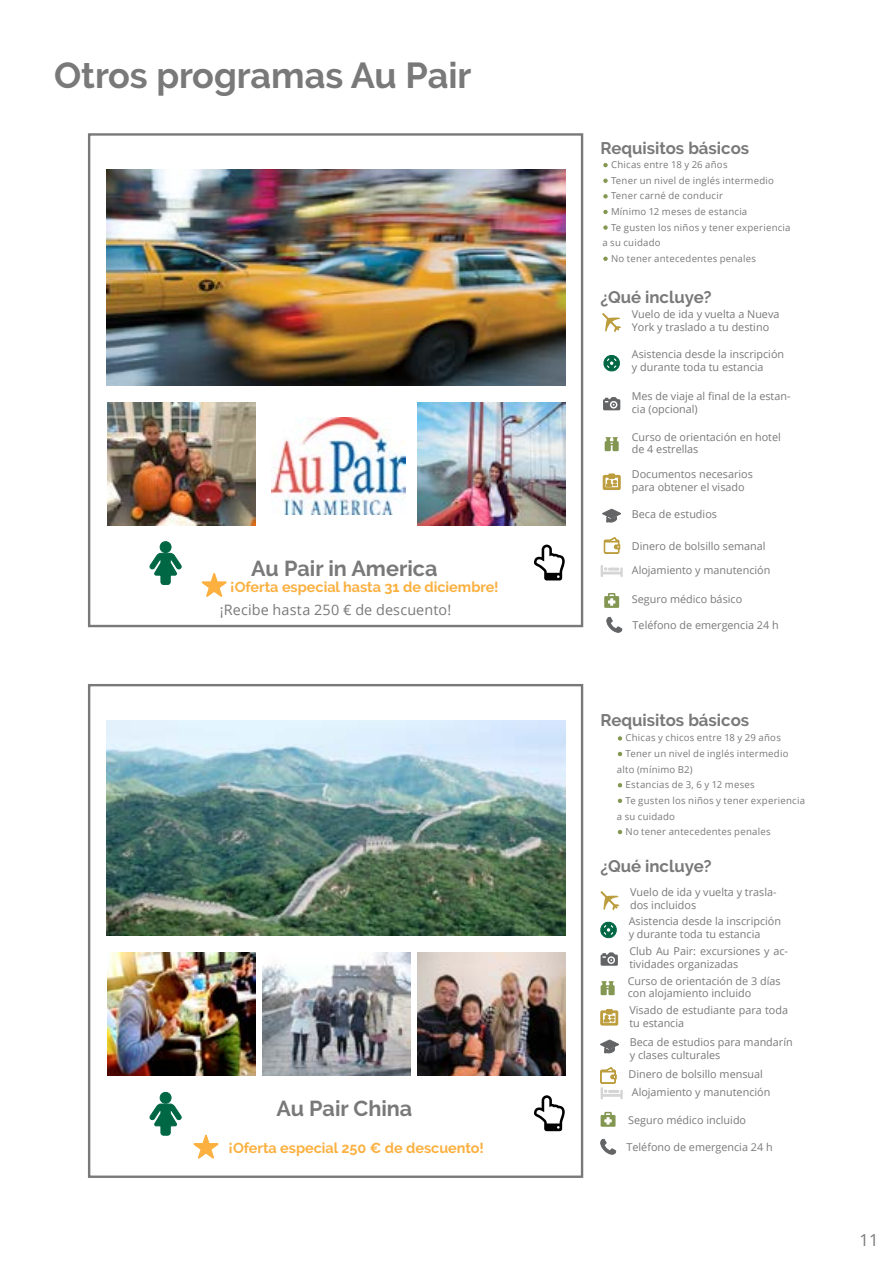
<style>
.page{position:relative;width:893px;height:1263px;background:#fff}
.page>*{position:absolute;margin:0;border:0;box-sizing:border-box;transform-origin:0 0}
.t1{font:700 36px "Raleway";color:#797979}
.t2{font:700 21.6px "Raleway";color:#797979}
.t3{font:700 16.8px "Raleway";color:#797979}
.t4{font:16.5px "Open Sans";color:#797979}
.t5{font:700 14.4px "Raleway";color:#fbb040}
.t6{font:14.4px "Open Sans";letter-spacing:.01em;color:#797979}
.t7{font:10.8px/12.9px "Open Sans";color:#797979}
.t8{font:9.6px "Open Sans";letter-spacing:.025em;color:#797979}
</style>
<div class="page">
<div style="left:88px;top:133px;width:495px;height:494px;border:2px solid #797979"></div>
<svg style="left:149px;top:541px;width:33px;height:44px"></svg>
<img style="left:417px;top:402px;width:148px;height:123px">
<img style="left:107px;top:169px;width:458px;height:216px">
<img style="left:271px;top:417px;width:134px;height:97px">
<img style="left:108px;top:402px;width:148px;height:123px">
<svg style="left:534px;top:545px;width:31px;height:35px"></svg>
<svg style="left:202px;top:573px;width:25px;height:24px"></svg>
<svg style="left:601px;top:565px;width:22px;height:12px"></svg>
<svg style="left:603px;top:355px;width:17px;height:17px"></svg>
<svg style="left:603px;top:397px;width:17px;height:13px"></svg>
<svg style="left:602px;top:313px;width:19px;height:19px"></svg>
<svg style="left:605px;top:437px;width:14px;height:14px"></svg>
<svg style="left:603px;top:474px;width:17px;height:16px"></svg>
<svg style="left:604px;top:593px;width:15px;height:15px"></svg>
<svg style="left:603px;top:509px;width:18px;height:14px"></svg>
<div style="left:602px;top:162px;width:7px;height:6px;border:1px solid #fff;border-radius:50%"></div>
<div style="left:602px;top:178px;width:7px;height:6px;border:1px solid #fff;border-radius:50%"></div>
<div style="left:602px;top:193px;width:7px;height:6px;border:1px solid #fff;border-radius:50%"></div>
<div style="left:602px;top:209px;width:7px;height:6px;border:1px solid #fff;border-radius:50%"></div>
<div style="left:602px;top:224px;width:7px;height:7px;border:1px solid #fff;border-radius:50%"></div>
<div style="left:602px;top:256px;width:7px;height:6px;border:1px solid #fff;border-radius:50%"></div>
<svg style="left:604px;top:538px;width:16px;height:15px"></svg>
<svg style="left:607px;top:617px;width:15px;height:15px"></svg>
<div style="left:88px;top:684px;width:495px;height:494px;border:2px solid #797979"></div>
<svg style="left:149px;top:1091px;width:33px;height:45px"></svg>
<img style="left:417px;top:953px;width:148px;height:123px">
<img style="left:107px;top:720px;width:458px;height:216px">
<img style="left:263px;top:953px;width:148px;height:123px">
<img style="left:108px;top:953px;width:148px;height:123px">
<svg style="left:534px;top:1095px;width:31px;height:36px"></svg>
<svg style="left:194px;top:1135px;width:24px;height:23px"></svg>
<svg style="left:617px;top:735px;width:6px;height:6px"></svg>
<svg style="left:617px;top:752px;width:6px;height:5px"></svg>
<svg style="left:617px;top:783px;width:6px;height:5px"></svg>
<svg style="left:617px;top:798px;width:6px;height:5px"></svg>
<svg style="left:617px;top:830px;width:6px;height:5px"></svg>
<svg style="left:600px;top:921px;width:17px;height:18px"></svg>
<svg style="left:601px;top:952px;width:17px;height:14px"></svg>
<svg style="left:600px;top:891px;width:19px;height:19px"></svg>
<svg style="left:601px;top:981px;width:14px;height:14px"></svg>
<svg style="left:600px;top:1009px;width:18px;height:16px"></svg>
<svg style="left:601px;top:1112px;width:14px;height:15px"></svg>
<svg style="left:601px;top:1039px;width:18px;height:15px"></svg>
<svg style="left:601px;top:1067px;width:22px;height:32px"></svg>
<svg style="left:600px;top:1139px;width:16px;height:15px"></svg>
<h1 class="t1" style="left:54px;top:55px;width:419px">Otros programas Au Pair</h1>
<h2 class="t2" style="left:251px;top:556px;width:188px">Au Pair in America</h2>
<h3 class="t5" style="left:230px;top:578px;width:270px">¡Oferta especial hasta 31 de diciembre!</h3>
<h3 class="t6" style="left:220px;top:600px;width:233px">¡Recibe hasta 250 € de descuento!</h3>
<h2 class="t2" style="left:276px;top:1096px;width:137px">Au Pair China</h2>
<h3 class="t5" style="left:229px;top:1140px;width:257px">¡Oferta especial 250 € de descuento!</h3>
<h3 class="t3" style="left:601px;top:138px;width:150px">Requisitos básicos</h3>
<p class="t8" style="left:611px;top:158px;width:118px">Chicas entre 18 y 26 años</p>
<p class="t8" style="left:611px;top:174px;width:164px">Tener un nivel de inglés intermedio</p>
<p class="t8" style="left:611px;top:189px;width:113px">Tener carné de conducir</p>
<p class="t8" style="left:611px;top:205px;width:138px">Mínimo 12 meses de estancia</p>
<p class="t8" style="left:611px;top:221px;width:181px">Te gusten los niños y tener experiencia</p>
<p class="t8" style="left:602px;top:236px;width:60px">a su cuidado</p>
<p class="t8" style="left:611px;top:252px;width:147px">No tener antecedentes penales</p>
<h3 class="t3" style="left:601px;top:288px;width:113px">¿Qué incluye?</h3>
<p class="t7" style="left:632px;top:307px;width:149px">Vuelo de ida y vuelta a Nueva<br>York y traslado a tu destino</p>
<p class="t7" style="left:632px;top:348px;width:154px">Asistencia desde la inscripción y durante toda tu estancia</p>
<p class="t7" style="left:632px;top:389px;width:160px">Mes de viaje al final de la estan&shy;cia (opcional)</p>
<p class="t7" style="left:632px;top:430px;width:151px">Curso de orientación en hotel de 4 estrellas</p>
<p class="t7" style="left:632px;top:467px;width:123px">Documentos necesarios para obtener el visado</p>
<p class="t7" style="left:632px;top:508px;width:87px">Beca de estudios</p>
<p class="t7" style="left:632px;top:539px;width:135px">Dinero de bolsillo semanal</p>
<p class="t7" style="left:632px;top:563px;width:140px">Alojamiento y manutención</p>
<p class="t7" style="left:632px;top:592px;width:112px">Seguro médico básico</p>
<p class="t7" style="left:633px;top:618px;width:148px">Teléfono de emergencia 24 h</p>
<h3 class="t3" style="left:601px;top:710px;width:150px">Requisitos básicos</h3>
<p class="t8" style="left:625px;top:731px;width:157px">Chicas y chicos entre 18 y 29 años</p>
<p class="t8" style="left:625px;top:747px;width:164px">Tener un nivel de inglés intermedio</p>
<p class="t8" style="left:617px;top:763px;width:77px">alto (mínimo B2)</p>
<p class="t8" style="left:625px;top:778px;width:131px">Estancias de 3, 6 y 12 meses</p>
<p class="t8" style="left:625px;top:794px;width:181px">Te gusten los niños y tener experiencia</p>
<p class="t8" style="left:617px;top:809px;width:60px">a su cuidado</p>
<p class="t8" style="left:625px;top:825px;width:147px">No tener antecedentes penales</p>
<h3 class="t3" style="left:601px;top:857px;width:113px">¿Qué incluye?</h3>
<p class="t7" style="left:630px;top:885px;width:148px">Vuelo de ida y vuelta y trasla&shy;dos incluidos</p>
<p class="t7" style="left:629px;top:914px;width:154px">Asistencia desde la inscripción y durante toda tu estancia</p>
<p class="t7" style="left:629px;top:945px;width:160px">Club Au Pair: excursiones y ac&shy;tividades organizadas</p>
<p class="t7" style="left:628px;top:974px;width:154px">Curso de orientación de 3 días con alojamiento incluido</p>
<p class="t7" style="left:629px;top:1003px;width:160px">Visado de estudiante para toda tu estancia</p>
<p class="t7" style="left:630px;top:1035px;width:164px">Beca de estudios para mandarín y clases culturales</p>
<p class="t7" style="left:628px;top:1067px;width:136px">Dinero de bolsillo mensual</p>
<p class="t7" style="left:632px;top:1085px;width:140px">Alojamiento y manutención</p>
<p class="t7" style="left:628px;top:1113px;width:119px">Seguro médico incluido</p>
<p class="t7" style="left:626px;top:1140px;width:148px">Teléfono de emergencia 24 h</p>
<h3 class="t4" style="left:860px;top:1229px;width:20px">11</h3>
</div>
